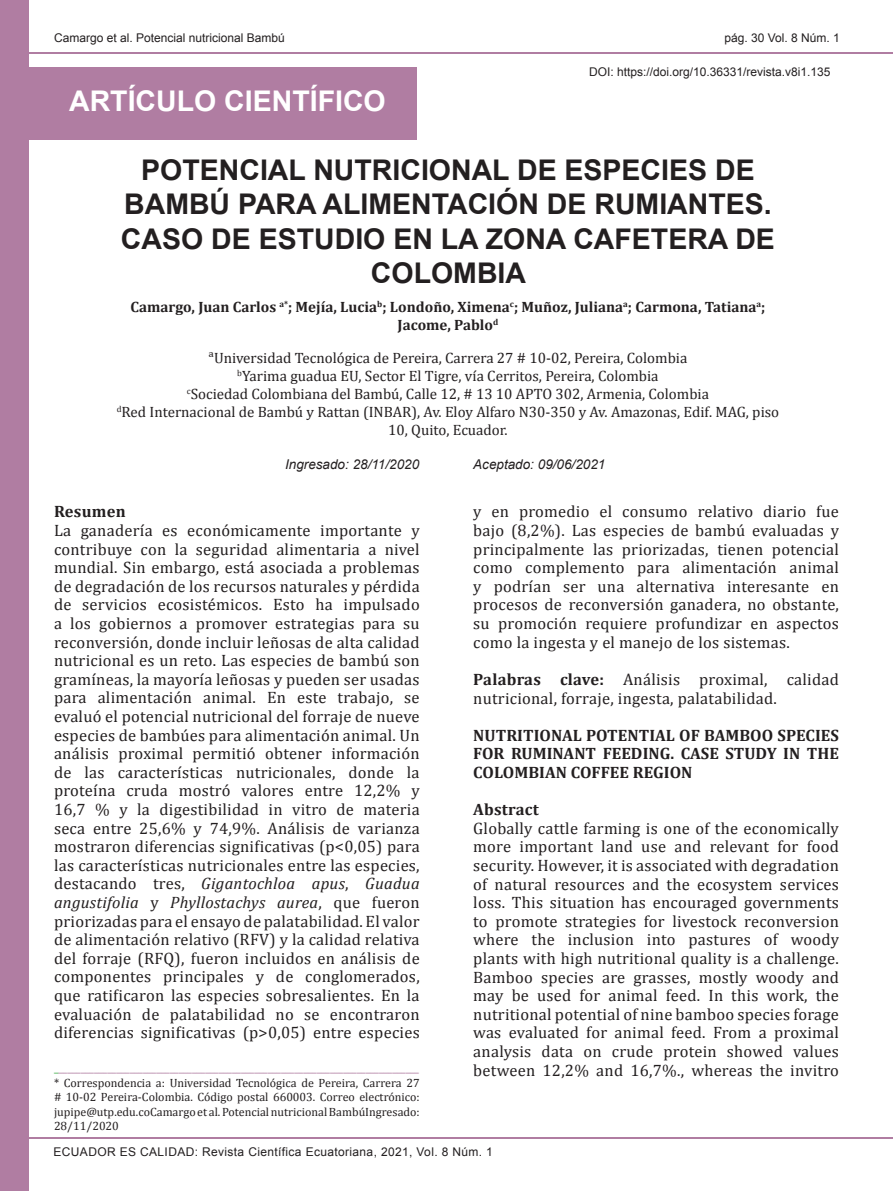
<style>
.page{position:relative;width:893px;height:1191px;background:#fff}
.page>*{position:absolute;margin:0;border:0;box-sizing:border-box;transform-origin:0 0}
.t1{font:700 28.5px/34.2px "Arial";color:#231f20;text-align:center}
.t2{font:700 28.5px "Arial";color:#fff}
.t3{font:16.5px/18.6px "Cambria";letter-spacing:.015em;color:#231f20;text-align:justify}
.t4{font:700 16.5px/18.6px "Cambria";letter-spacing:.005em;color:#231f20;text-align:justify}
.t5{font:15px/18px "Cambria";color:#231f20;text-align:center}
.t6{font:700 15px/18px "Cambria";color:#231f20;text-align:center}
.t7{font:italic 13.5px "Arial";color:#231f20}
.t8{font:12px/14.4px "Cambria";color:#231f20;text-align:justify}
.t9{font:12px "Arial";color:#231f20}
.t10{font:12px "Arial";letter-spacing:.03em;color:#231f20}
.s1{font-style:italic}
.s2{color:#40ae49}
.s3{color:#b07da2}
.s4{font-weight:700}
</style>
<div class="page">
<div style="left:0;top:0;width:28px;height:1191px;background:#b07da2"></div>
<hr style="left:0;top:1137px;width:893px;height:1px;background:#b07da2">
<hr style="left:0;top:53px;width:893px;height:1px;background:#b07da2">
<div style="left:0;top:67px;width:417px;height:73px;background:#b07da2"></div>
<p class="t9" style="left:54px;top:30px;width:232px">Camargo et al. Potencial nutricional Bambú</p>
<h1 class="t2" style="left:69px;top:82px;width:318px">ARTÍCULO CIENTÍFICO</h1>
<p class="t9" style="left:724px;top:30px;width:117px">pág. 30 Vol. 8 Núm. 1</p>
<p class="t9" style="left:589px;top:64px;width:243px">DOI: https://doi.org/10.36331/revista.v8i1.135</p>
<h1 class="t1" style="left:121px;top:154px;width:655px">POTENCIAL NUTRICIONAL DE ESPECIES DE<br>BAMBÚ PARA ALIMENTACIÓN DE RUMIANTES.<br>CASO DE ESTUDIO EN LA ZONA CAFETERA DE<br>COLOMBIA</h1>
<p class="t6" style="left:131px;top:298px;width:636px">Camargo, Juan Carlos <sup>a*</sup>; Mejía, Lucia<sup>b</sup>; Londoño, Ximena<sup>c</sup>; Muñoz, Juliana<sup>a</sup>; Carmona, Tatiana<sup>a</sup>;<br>Jacome, Pablo<sup>d</sup></p>
<p class="t5" style="left:117px;top:349px;width:664px">aUniversidad Tecnológica de Pereira, Carrera 27 # 10-02, Pereira, Colombia<br><sup>b</sup>Yarima guadua EU, Sector El Tigre, vía Cerritos, Pereira, Colombia<br><sup>c</sup>Sociedad Colombiana del Bambú, Calle 12, # 13 10 APTO 302, Armenia, Colombia<br><sup>d</sup>Red Internacional de Bambú y Rattan (INBAR), Av. Eloy Alfaro N30-350 y Av. Amazonas, Edif. MAG, piso 10, Quito, Ecuador.</p>
<p class="t7" style="left:285px;top:455px;width:136px">Ingresado: 28/11/2020</p>
<p class="t7" style="left:473px;top:455px;width:134px">Aceptado: 09/06/2021</p>
<p class="t4" style="left:54px;top:502px;width:73px">Resumen</p>
<p class="t3" style="left:54px;top:521px;width:367px">La ganadería es económicamente importante y contribuye con la seguridad alimentaria a nivel mundial. Sin embargo, está asociada a problemas de degradación de los recursos naturales y pérdida de servicios ecosistémicos. Esto ha impulsado a los gobiernos a promover estrategias para su reconversión, donde incluir leñosas de alta calidad nutricional es un reto. Las especies de bambú son gramíneas, la mayoría leñosas y pueden ser usadas para alimentación animal. En este trabajo, se evaluó el potencial nutricional del forraje de nueve especies de bambúes para alimentación animal. Un análisis proximal permitió obtener información de las características nutricionales, donde la proteína cruda mostró valores entre 12,2% y 16,7 % y la digestibilidad in vitro de materia seca entre 25,6% y 74,9%. Análisis de varianza mostraron diferencias significativas (p&lt;0,05) para las características nutricionales entre las especies, destacando tres, <span class="s1">Gigantochloa apus</span>, <span class="s1">Guadua angustifolia</span> y <span class="s1">Phyllostachys aurea</span>, que fueron priorizadas para el ensayo de palatabilidad. El valor de alimentación relativo (RFV) y la calidad relativa del forraje (RFQ), fueron incluidos en análisis de componentes principales y de conglomerados, que ratificaron las especies sobresalientes. En la evaluación de palatabilidad no se encontraron diferencias significativas (p&gt;0,05) entre especies</p>
<p class="t8" style="left:54px;top:1061px;width:367px"><span class="s2">_</span><span class="s3">_________________________________________________________________________________ </span>* Correspondencia a: Universidad Tecnológica de Pereira, Carrera 27 # 10-02 Pereira-Colombia. Código postal 660003. Correo electrónico: jupipe@utp.edu.coCamargo et al. Potencial nutricional BambúIngresado:<br>28/11/2020</p>
<p class="t3" style="left:473px;top:502px;width:367px">y en promedio el consumo relativo diario fue bajo (8,2%). Las especies de bambú evaluadas y principalmente las priorizadas, tienen potencial como complemento para alimentación animal y podrían ser una alternativa interesante en procesos de reconversión ganadera, no obstante, su promoción requiere profundizar en aspectos como la ingesta y el manejo de los sistemas.</p>
<p class="t3" style="left:473px;top:670px;width:367px"><span class="s4">Palabras clave:</span> Análisis proximal, calidad nutricional, forraje, ingesta, palatabilidad.</p>
<p class="t4" style="left:473px;top:725px;width:367px">NUTRITIONAL POTENTIAL OF BAMBOO SPECIES FOR RUMINANT FEEDING. CASE STUDY IN THE COLOMBIAN COFFEE REGION</p>
<p class="t4" style="left:473px;top:800px;width:67px">Abstract</p>
<p class="t3" style="left:473px;top:819px;width:367px">Globally cattle farming is one of the economically more important land use and relevant for food security. However, it is associated with degradation of natural resources and the ecosystem services loss. This situation has encouraged governments to promote strategies for livestock reconversion where the inclusion into pastures of woody plants with high nutritional quality is a challenge.<br>Bamboo species are grasses, mostly woody and may be used for animal feed. In this work, the nutritional potential of nine bamboo species forage was evaluated for animal feed. From a proximal analysis data on crude protein showed values between 12,2% and 16,7%., whereas the invitro</p>
<p class="t10" style="left:54px;top:1143px;width:441px">ECUADOR ES CALIDAD: Revista Científica Ecuatoriana, 2021, Vol. 8 Núm. 1</p>
</div>
